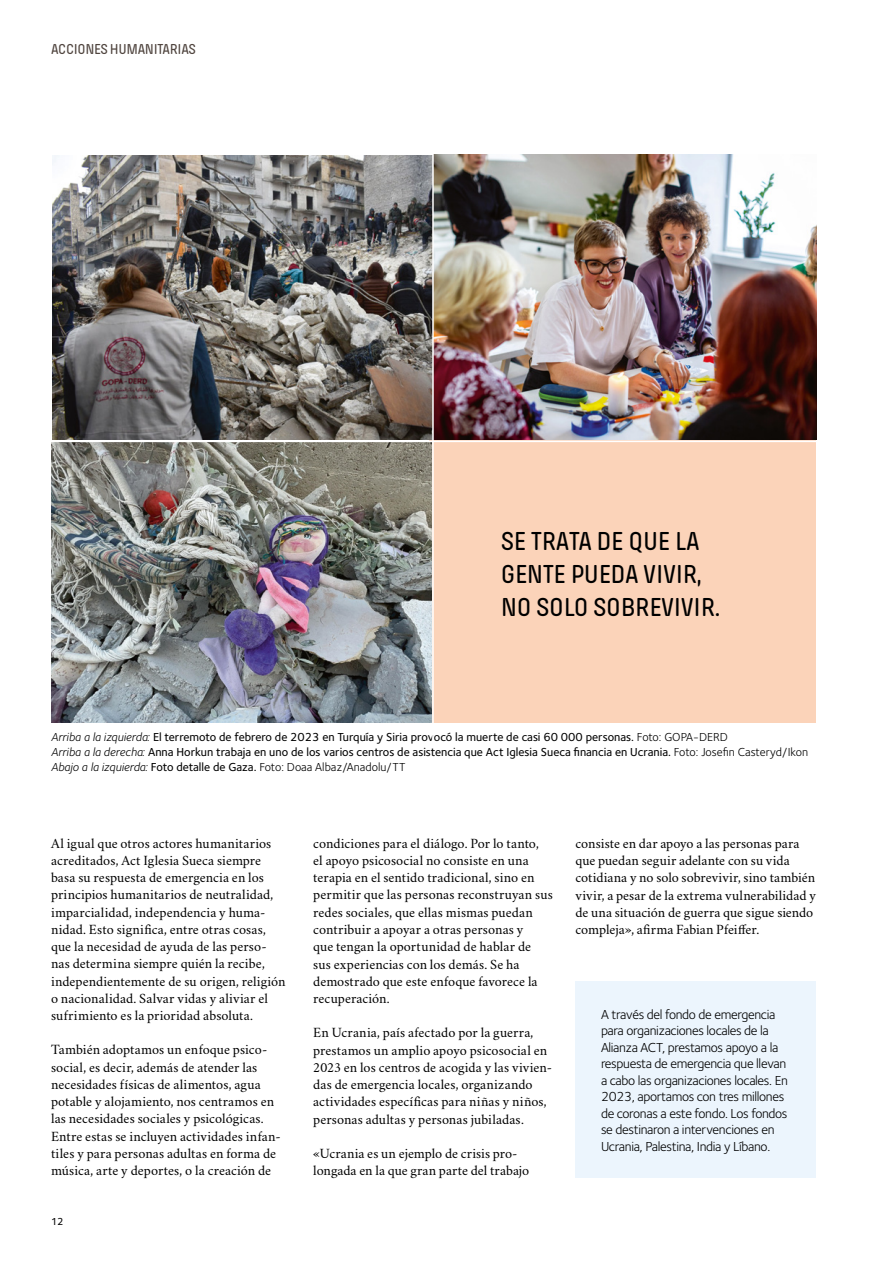
<style>
.page{position:relative;width:893px;height:1263px;background:#fff}
.page>*{position:absolute;margin:0;border:0;box-sizing:border-box;transform-origin:0 0}
.Citat_2{font:500 27px/33px "Pilcrow Soft";letter-spacing:-.01em;color:#000}
.t1{font:500 15px "Pilcrow Soft";letter-spacing:-.02em;color:#4f443e}
.Brödtext_ny{font:14.25px/17.2px "Crimson Svk 2.0";letter-spacing:.005em;color:#000}
.Infotext{font:13.5px/16.5px "Foundry Sterling OT3";letter-spacing:-.025em;color:#000}
.Bildtext{font:500 12px/15px "Foundry Sterling OT3";color:#000}
.Bildtext-2{font:12px "Foundry Sterling OT3";color:#000}
.t2{font:500 10.5px "Foundry Sterling OT3";color:#000}
.s1{font-weight:400;font-style:italic}
.s2{font-weight:400}
.s3{font-style:italic}
.s4{font-weight:500}
</style>
<div class="page">
<div style="left:429px;top:439px;width:387px;height:284px;background:#fbd3b9"></div>
<img style="left:52px;top:155px;width:764px;height:284px">
<img style="left:51px;top:442px;width:381px;height:280px">
<div style="left:575px;top:981px;width:241px;height:197px;background:#ecf5fd"></div>
<hr style="left:36px;top:441px;width:810px;height:1px;background:#fff">
<hr style="left:432px;top:138px;width:2px;height:602px;background:#fff">
<p class="t1" style="left:51px;top:41px;width:147px">ACCIONES HUMANITARIAS</p>
<p class="Citat_2" style="left:501px;top:525px;width:221px">SE TRATA DE QUE LA<br>GENTE PUEDA VIVIR,<br>NO SOLO SOBREVIVIR.</p>
<p class="Bildtext" style="left:51px;top:729px;width:759px"><span class="s1">Arriba a la izquierda:</span> El terremoto de febrero de 2023 en Turquía y Siria provocó la muerte de casi 60 000 personas. <span class="s2">Foto: GOPA-DERD<br></span><span class="s1">Arriba a la derecha:</span> Anna Horkun trabaja en uno de los varios centros de asistencia que Act Iglesia Sueca financia en Ucrania. <span class="s2">Foto: Josefin Casteryd/Ikon</span></p>
<p class="Bildtext-2" style="left:51px;top:758px;width:356px"><span class="s3">Abajo a la izquierda:</span> <span class="s4">Foto detalle de Gaza.</span> Foto: Doaa Albaz/Anadolu/TT</p>
<p class="Brödtext_ny" style="left:51px;top:833px;width:236px">Al igual que otros actores humanitarios acreditados, Act Iglesia Sueca siempre basa su respuesta de emergencia en los principios humanitarios de neutralidad, imparcialidad, independencia y huma&shy;nidad. Esto significa, entre otras cosas, que la necesidad de ayuda de las perso&shy;nas determina siempre quién la recibe, independientemente de su origen, religión o nacionalidad. Salvar vidas y aliviar el sufrimiento es la prioridad absoluta.</p>
<p class="Brödtext_ny" style="left:51px;top:1040px;width:231px">También adoptamos un enfoque psico&shy;social, es decir, además de atender las necesidades físicas de alimentos, agua potable y alojamiento, nos centramos en las necesidades sociales y psicológicas.<br>Entre estas se incluyen actividades infan&shy;tiles y para personas adultas en forma de música, arte y deportes, o la creación de</p>
<p class="t2" style="left:51px;top:1214px;width:14px">12</p>
<p class="Brödtext_ny" style="left:313px;top:834px;width:241px">condiciones para el diálogo. Por lo tanto,<br>el apoyo psicosocial no consiste en una terapia en el sentido tradicional, sino en permitir que las personas reconstruyan sus redes sociales, que ellas mismas puedan contribuir a apoyar a otras personas y<br>que tengan la oportunidad de hablar de<br>sus experiencias con los demás. Se ha demostrado que este enfoque favorece la recuperación.</p>
<p class="Brödtext_ny" style="left:313px;top:1023px;width:240px">En Ucrania, país afectado por la guerra, prestamos un amplio apoyo psicosocial en 2023 en los centros de acogida y las vivien&shy;das de emergencia locales, organizando actividades específicas para niñas y niños, personas adultas y personas jubiladas.</p>
<p class="Brödtext_ny" style="left:313px;top:1144px;width:218px">«Ucrania es un ejemplo de crisis pro&shy;longada en la que gran parte del trabajo</p>
<p class="Brödtext_ny" style="left:575px;top:834px;width:242px">consiste en dar apoyo a las personas para que puedan seguir adelante con su vida cotidiana y no solo sobrevivir, sino también vivir, a pesar de la extrema vulnerabilidad y de una situación de guerra que sigue siendo compleja», afirma Fabian Pfeiffer.</p>
<p class="Infotext" style="left:601px;top:1005px;width:188px">A través del fondo de emergencia para organizaciones locales de la Alianza ACT, prestamos apoyo a la respuesta de emergencia que llevan a cabo las organizaciones locales. En 2023, aportamos con tres millones de coronas a este fondo. Los fondos se destinaron a intervenciones en Ucrania, Palestina, India y Líbano.</p>
</div>
